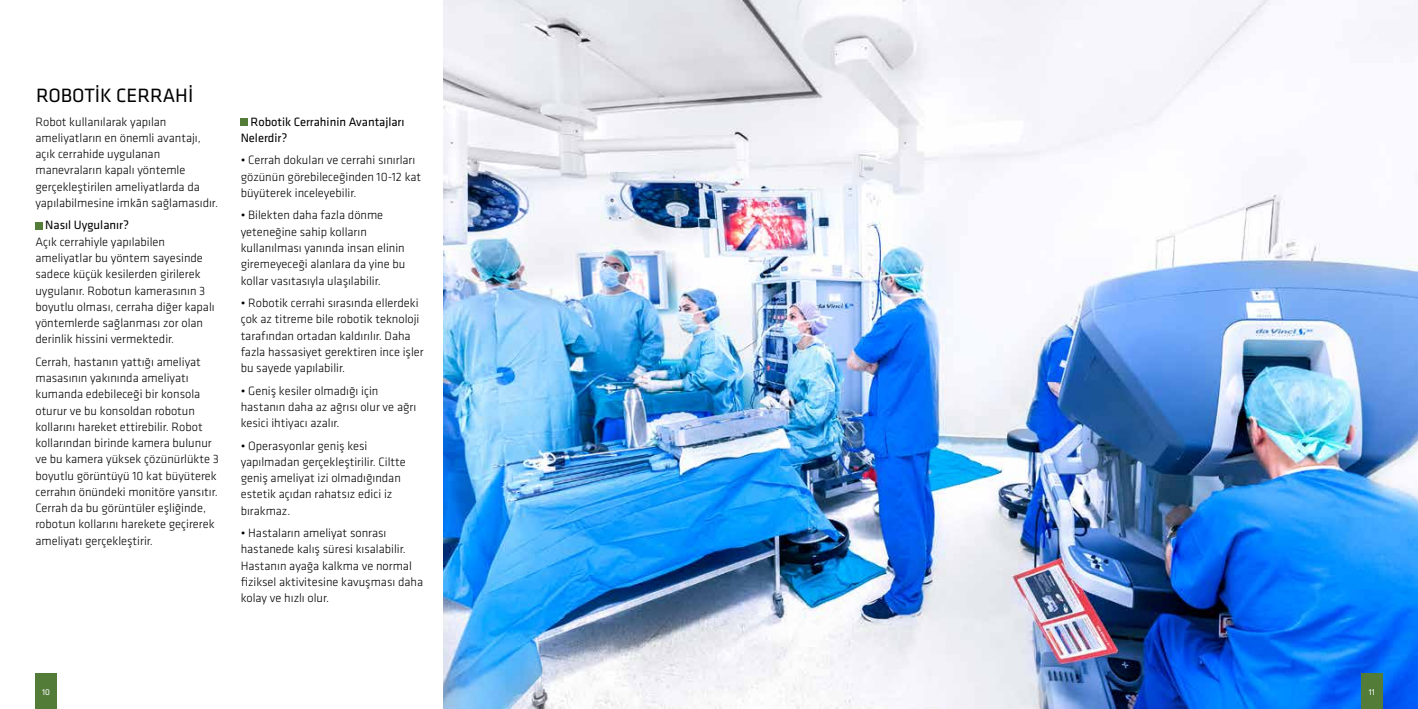
<style>
.page{position:relative;width:1418px;height:709px;background:#fff}
.page>*{position:absolute;margin:0;border:0;box-sizing:border-box;transform-origin:0 0}
.t1{font:20px "Klavika";color:#000}
.t2{font:300 12.5px/16.2px "Klavika";color:#000}
.t3{font:12.5px/16.2px "Klavika";color:#000}
.t4{font:8.75px "Klavika";color:#fff}
</style>
<div class="page">
<img style="left:443px;top:0;width:974px;height:709px">
<div style="left:35px;top:222px;width:8px;height:7px;background:#537c39"></div>
<div style="left:241px;top:119px;width:7px;height:7px;background:#537c39"></div>
<div style="left:35px;top:673px;width:22px;height:36px;background:#537c39"></div>
<div style="left:1361px;top:673px;width:21px;height:36px;background:#537c39"></div>
<h1 class="t1" style="left:36px;top:85px;width:159px">ROBOTİK CERRAHİ</h1>
<p class="t2" style="left:35px;top:114px;width:184px">Robot kullanılarak yapılan ameliyatların en önemli avantajı, açık cerrahide uygulanan manevraların kapalı yöntemle gerçekleştirilen ameliyatlarda da yapılabilmesine imkân sağlamasıdır.</p>
<p class="t3" style="left:45px;top:217px;width:85px">Nasıl Uygulanır?</p>
<p class="t2" style="left:35px;top:234px;width:181px">Açık cerrahiyle yapılabilen ameliyatlar bu yöntem sayesinde sadece küçük kesilerden girilerek uygulanır. Robotun kamerasının 3 boyutlu olması, cerraha diğer kapalı yöntemlerde sağlanması zor olan derinlik hissini vermektedir.</p>
<p class="t2" style="left:35px;top:354px;width:185px">Cerrah, hastanın yattığı ameliyat masasının yakınında ameliyatı kumanda edebileceği bir konsola oturur ve bu konsoldan robotun kollarını hareket ettirebilir. Robot kollarından birinde kamera bulunur ve bu kamera yüksek çözünürlükte 3 boyutlu görüntüyü 10 kat büyüterek cerrahın önündeki monitöre yansıtır.<br>Cerrah da bu görüntüler eşliğinde, robotun kollarını harekete geçirerek ameliyatı gerçekleştirir.</p>
<p class="t3" style="left:241px;top:114px;width:165px;text-indent:10px">Robotik Cerrahinin Avantajları<br>Nelerdir?</p>
<p class="t2" style="left:241px;top:152px;width:182px">• Cerrah dokuları ve cerrahi sınırları gözünün görebileceğinden 10-12 kat büyüterek inceleyebilir.</p>
<p class="t2" style="left:241px;top:207px;width:166px">• Bilekten daha fazla dönme yeteneğine sahip kolların kullanılması yanında insan elinin giremeyeceği alanlara da yine bu kollar vasıtasıyla ulaşılabilir.</p>
<p class="t2" style="left:241px;top:295px;width:185px">• Robotik cerrahi sırasında ellerdeki çok az titreme bile robotik teknoloji tarafından ortadan kaldırılır. Daha fazla hassasiyet gerektiren ince işler bu sayede yapılabilir.</p>
<p class="t2" style="left:241px;top:382px;width:177px">• Geniş kesiler olmadığı için hastanın daha az ağrısı olur ve ağrı kesici ihtiyacı azalır.</p>
<p class="t2" style="left:241px;top:437px;width:167px">• Operasyonlar geniş kesi yapılmadan gerçekleştirilir. Ciltte geniş ameliyat izi olmadığından estetik açıdan rahatsız edici iz bırakmaz.</p>
<p class="t2" style="left:241px;top:525px;width:184px">• Hastaların ameliyat sonrası hastanede kalış süresi kısalabilir.<br>Hastanın ayağa kalkma ve normal fiziksel aktivitesine kavuşması daha kolay ve hızlı olur.</p>
<p class="t4" style="left:42px;top:687px;width:9px">10</p>
<p class="t4" style="left:1368px;top:687px;width:8px">11</p>
</div>
